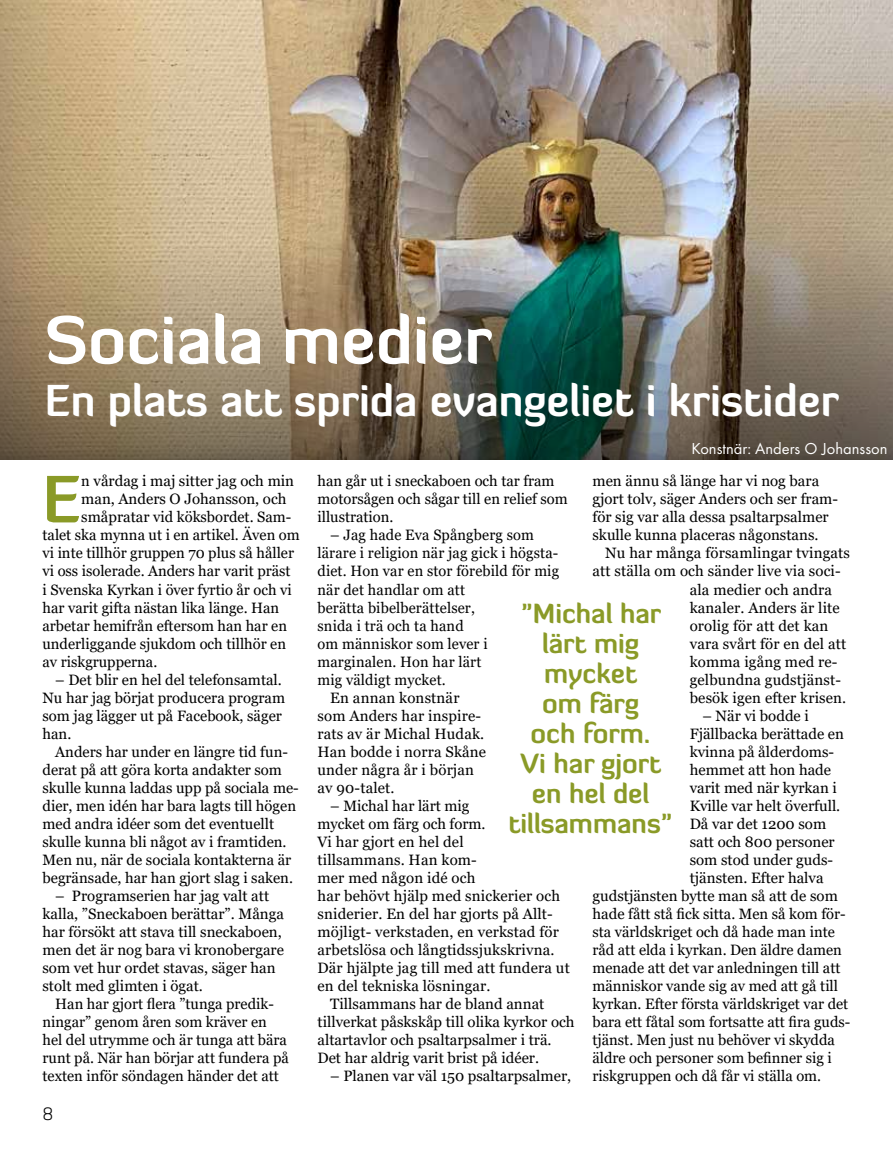
<style>
.page{position:relative;width:893px;height:1149px;background:#fff}
.page>*{position:absolute;margin:0;border:0;box-sizing:border-box;transform-origin:0 0}
.t1{font:700 66px "Diavlo";color:#fff}
.t2{font:700 64.95px "Diavlo";color:#8a9a27}
.t3{font:700 43.5px "Diavlo";color:#fff}
.t4{font:700 27px/30px "Diavlo";color:#8a9a27;text-align:center}
.t5{font:300 18px "Diavlo";color:#000}
.t6{font:16.5px "Function Pro";color:#fff}
.t7{font:15px/18px "Georgia";color:#000}
</style>
<div class="page">
<img style="left:0;top:0;width:893px;height:243px">
<img style="left:0;top:243px;width:893px;height:216px">
<h1 class="t1" style="left:45px;top:298px;width:448px">Sociala medier</h1>
<h3 class="t3" style="left:45px;top:372px;width:796px">En plats att sprida evangeliet i kristider</h3>
<p class="t6" style="left:691px;top:439px;width:197px">Konstnär: Anders O Johansson</p>
<h2 class="t2" style="left:43px;top:457px;width:40px">E</h2>
<p class="t7" style="left:81px;top:472px;width:214px">n vårdag i maj sitter jag och min</p>
<p class="t7" style="left:81px;top:490px;width:207px">man, Anders O Johansson, och</p>
<p class="t7" style="left:81px;top:508px;width:212px">småpratar vid köksbordet. Sam-</p>
<p class="t7" style="left:43px;top:526px;width:259px">talet ska mynna ut i en artikel. Även om</p>
<p class="t7" style="left:43px;top:544px;width:253px">vi inte tillhör gruppen 70 plus så håller</p>
<p class="t7" style="left:43px;top:562px;width:250px">vi oss isolerade. Anders har varit präst</p>
<p class="t7" style="left:43px;top:580px;width:251px">i Svenska Kyrkan i över fyrtio år och vi</p>
<p class="t7" style="left:43px;top:598px;width:238px">har varit gifta nästan lika länge. Han</p>
<p class="t7" style="left:43px;top:616px;width:246px">arbetar hemifrån eftersom han har en</p>
<p class="t7" style="left:43px;top:634px;width:245px">underliggande sjukdom och tillhör en</p>
<p class="t7" style="left:43px;top:652px;width:116px">av riskgrupperna.</p>
<p class="t7" style="left:43px;top:670px;width:244px;text-indent:13px">– Det blir en hel del telefonsamtal.<br>Nu har jag börjat producera program som jag lägger ut på Facebook, säger han.</p>
<p class="t7" style="left:43px;top:742px;width:258px;text-indent:13px">Anders har under en längre tid fun&shy;derat på att göra korta andakter som skulle kunna laddas upp på sociala me&shy;dier, men idén har bara lagts till högen med andra idéer som det eventuellt skulle kunna bli något av i framtiden.<br>Men nu, när de sociala kontakterna är begränsade, har han gjort slag i saken.</p>
<p class="t7" style="left:43px;top:886px;width:243px;text-indent:13px">– Programserien har jag valt att kalla, ”Sneckaboen berättar”. Många har försökt att stava till sneckaboen, men det är nog bara vi kronobergare som vet hur ordet stavas, säger han stolt med glimten i ögat.</p>
<p class="t7" style="left:43px;top:994px;width:248px;text-indent:13px">Han har gjort flera ”tunga predik&shy;ningar” genom åren som kräver en hel del utrymme och är tunga att bära runt på. När han börjar att fundera på texten inför söndagen händer det att</p>
<p class="t5" style="left:43px;top:1102px;width:12px">8</p>
<p class="t7" style="left:317px;top:472px;width:252px">han går ut i sneckaboen och tar fram motorsågen och sågar till en relief som illustration.</p>
<p class="t7" style="left:330px;top:526px;width:205px">– Jag hade Eva Spångberg som</p>
<p class="t7" style="left:317px;top:544px;width:242px">lärare i religion när jag gick i högsta-</p>
<p class="t7" style="left:317px;top:562px;width:243px">diet. Hon var en stor förebild för mig</p>
<p class="t7" style="left:317px;top:580px;width:149px">när det handlar om att</p>
<p class="t7" style="left:317px;top:598px;width:159px">berätta bibelberättelser,</p>
<p class="t7" style="left:317px;top:616px;width:148px">snida i trä och ta hand</p>
<p class="t7" style="left:317px;top:634px;width:172px">om människor som lever i</p>
<p class="t7" style="left:317px;top:652px;width:165px">marginalen. Hon har lärt</p>
<p class="t7" style="left:317px;top:670px;width:130px">mig väldigt mycket.</p>
<p class="t7" style="left:330px;top:688px;width:131px">En annan konstnär</p>
<p class="t7" style="left:317px;top:706px;width:165px">som Anders har inspire-</p>
<p class="t7" style="left:317px;top:724px;width:168px">rats av är Michal Hudak.</p>
<p class="t7" style="left:317px;top:742px;width:170px">Han bodde i norra Skåne</p>
<p class="t7" style="left:317px;top:760px;width:158px">under några år i början</p>
<p class="t7" style="left:317px;top:778px;width:79px">av 90-talet.</p>
<p class="t7" style="left:330px;top:796px;width:141px">– Michal har lärt mig</p>
<p class="t7" style="left:317px;top:814px;width:170px">mycket om färg och form.</p>
<p class="t7" style="left:317px;top:832px;width:148px">Vi har gjort en hel del</p>
<p class="t7" style="left:317px;top:850px;width:161px">tillsammans. Han kom-</p>
<p class="t7" style="left:317px;top:868px;width:160px">mer med någon idé och</p>
<p class="t7" style="left:317px;top:886px;width:244px">har behövt hjälp med snickerier och</p>
<p class="t7" style="left:317px;top:904px;width:237px">sniderier. En del har gjorts på Allt-</p>
<p class="t7" style="left:317px;top:922px;width:243px">möjligt- verkstaden, en verkstad för</p>
<p class="t7" style="left:317px;top:940px;width:238px">arbetslösa och långtidssjukskrivna.</p>
<p class="t7" style="left:317px;top:958px;width:254px">Där hjälpte jag till med att fundera ut</p>
<p class="t7" style="left:317px;top:976px;width:175px">en del tekniska lösningar.</p>
<p class="t7" style="left:330px;top:994px;width:216px">Tillsammans har de bland annat</p>
<p class="t7" style="left:317px;top:1012px;width:259px">tillverkat påskskåp till olika kyrkor och</p>
<p class="t7" style="left:317px;top:1030px;width:236px">altartavlor och psaltarpsalmer i trä.</p>
<p class="t7" style="left:317px;top:1048px;width:223px">Det har aldrig varit brist på idéer.</p>
<p class="t7" style="left:330px;top:1066px;width:242px">– Planen var väl 150 psaltarpsalmer,</p>
<p class="t7" style="left:592px;top:472px;width:247px">men ännu så länge har vi nog bara gjort tolv, säger Anders och ser fram&shy;för sig var alla dessa psaltarpsalmer skulle kunna placeras någonstans.</p>
<p class="t7" style="left:605px;top:544px;width:246px">Nu har många församlingar tvingats</p>
<p class="t7" style="left:592px;top:562px;width:250px">att ställa om och sänder live via soci-</p>
<p class="t7" style="left:690px;top:580px;width:144px">ala medier och andra</p>
<p class="t7" style="left:690px;top:598px;width:152px">kanaler. Anders är lite</p>
<p class="t7" style="left:690px;top:616px;width:140px">orolig för att det kan</p>
<p class="t7" style="left:690px;top:634px;width:158px">vara svårt för en del att</p>
<p class="t7" style="left:690px;top:652px;width:149px">komma igång med re-</p>
<p class="t7" style="left:690px;top:670px;width:153px">gelbundna gudstjänst-</p>
<p class="t7" style="left:690px;top:688px;width:158px">besök igen efter krisen.</p>
<p class="t7" style="left:702px;top:706px;width:108px">– När vi bodde i</p>
<p class="t7" style="left:690px;top:724px;width:156px">Fjällbacka berättade en</p>
<p class="t7" style="left:690px;top:742px;width:146px">kvinna på ålderdoms-</p>
<p class="t7" style="left:690px;top:760px;width:143px">hemmet att hon hade</p>
<p class="t7" style="left:690px;top:778px;width:149px">varit med när kyrkan i</p>
<p class="t7" style="left:690px;top:796px;width:152px">Kville var helt överfull.</p>
<p class="t7" style="left:690px;top:814px;width:138px">Då var det 1200 som</p>
<p class="t7" style="left:690px;top:832px;width:147px">satt och 800 personer</p>
<p class="t7" style="left:690px;top:850px;width:145px">som stod under guds-</p>
<p class="t7" style="left:690px;top:868px;width:135px">tjänsten. Efter halva</p>
<p class="t7" style="left:592px;top:886px;width:247px">gudstjänsten bytte man så att de som</p>
<p class="t7" style="left:592px;top:904px;width:255px">hade fått stå fick sitta. Men så kom för-</p>
<p class="t7" style="left:592px;top:922px;width:244px">sta världskriget och då hade man inte</p>
<p class="t7" style="left:592px;top:940px;width:251px">råd att elda i kyrkan. Den äldre damen</p>
<p class="t7" style="left:592px;top:958px;width:250px">menade att det var anledningen till att</p>
<p class="t7" style="left:592px;top:976px;width:247px">människor vande sig av med att gå till</p>
<p class="t7" style="left:592px;top:994px;width:257px">kyrkan. Efter första världskriget var det</p>
<p class="t7" style="left:592px;top:1012px;width:259px">bara ett fåtal som fortsatte att fira guds-</p>
<p class="t7" style="left:592px;top:1030px;width:244px">tjänst. Men just nu behöver vi skydda</p>
<p class="t7" style="left:592px;top:1048px;width:241px">äldre och personer som befinner sig i</p>
<p class="t7" style="left:592px;top:1066px;width:230px">riskgruppen och då får vi ställa om.</p>
<h3 class="t4" style="left:508px;top:597px;width:166px">”Michal har lärt mig mycket<br>om färg<br>och form.<br>Vi har gjort en hel del tillsammans”</h3>
</div>
